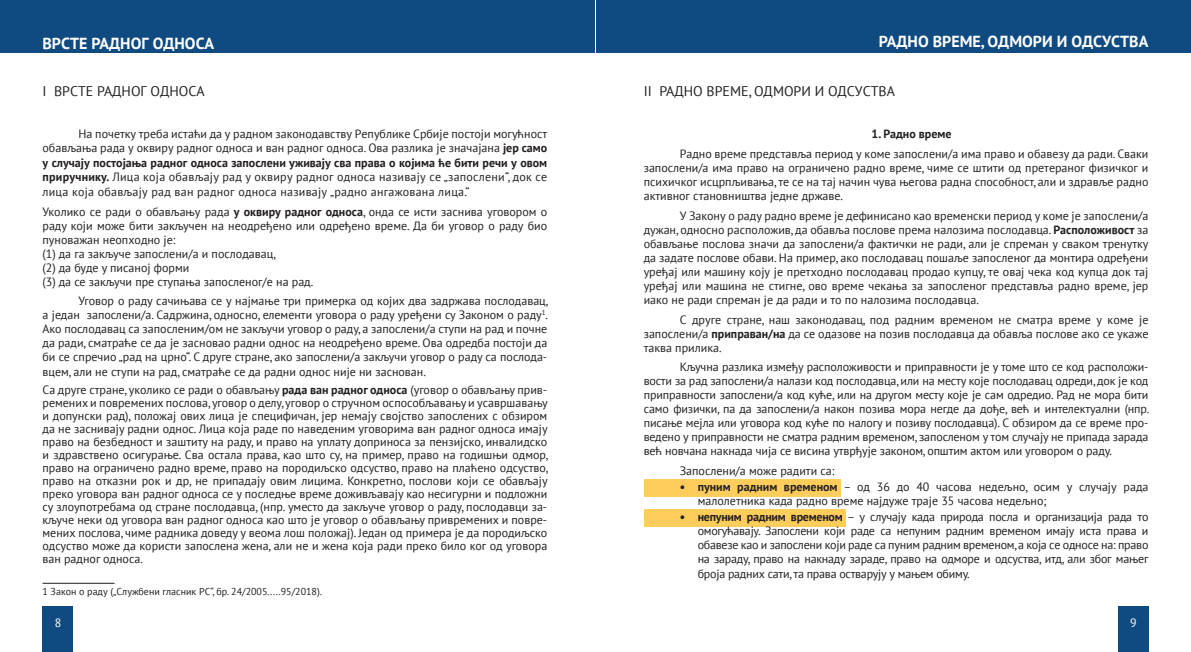
<style>
.page{position:relative;width:1191px;height:652px;background:#fff}
.page>*{position:absolute;margin:0;border:0;box-sizing:border-box;transform-origin:0 0}
.t1{font:700 16px "PT Sans";color:#fff}
.t2{font:14px "PT Sans";color:#231f20}
.t3{font:12px/14px "PT Sans";color:#231f20;text-align:justify}
.t4{font:700 12px "PT Sans";color:#231f20}
.t5{font:12px "PT Sans";color:#fff}
.t6{font:10px "PT Sans";color:#231f20}
.s1{font-weight:700}
</style>
<div class="page">
<div style="left:0;top:0;width:595px;height:53px;background:#0f4b81"></div>
<div style="left:596px;top:0;width:595px;height:53px;background:#0f4b81"></div>
<div style="left:43px;top:606px;width:30px;height:46px;background:#0f4b81"></div>
<div style="left:1118px;top:606px;width:30px;height:46px;background:#0f4b81"></div>
<div style="left:643px;top:479px;width:197px;height:17px;background:#fecd5c"></div>
<div style="left:643px;top:509px;width:202px;height:17px;background:#fecd5c"></div>
<hr style="left:43px;top:583px;width:72px;height:1px;background:#231f20">
<h1 class="t1" style="left:43px;top:33px;width:173px">ВРСТЕ РАДНОГ ОДНОСА</h1>
<p class="t2" style="left:43px;top:82px;width:164px">I ВРСТЕ РАДНОГ ОДНОСА</p>
<p class="t3" style="left:43px;top:126px;width:506px;line-height:14.4px;text-indent:36px">На почетку треба истаћи да у радном законодавству Републике Србије постоји могућност обављања рада у оквиру радног односа и ван радног односа. Ова разлика је значајана <span class="s1">јер само у случају постојања радног односа запослени уживају сва права о којима ће бити речи у овом приручнику.</span> Лица која обављају рад у оквиру радног односа називају се „запослени“, док се лица која обављају рад ван радног односа називају „радно ангажована лица.“</p>
<p class="t3" style="left:43px;top:204px;width:506px;text-align:left">Уколико се ради о обављању рада <span class="s1">у оквиру радног односа</span>, онда се исти заснива уговором о раду који може бити закључен на неодређено или одређено време. Да би уговор о раду био пуноважан неопходно је:<br>(1) да га закључе запослени/а и послодавац,<br>(2) да буде у писаној форми<br>(3) да се закључи пре ступања запосленог/е на рад.</p>
<p class="t3" style="left:43px;top:294px;width:507px;text-indent:36px">Уговор о раду сачињава се у најмање три примерка од којих два задржава послодавац, а један запослени/а. Садржина, односно, елементи уговора о раду уређени су Законом о раду<sup>1</sup>.<br>Ако послодавац са запосленим/ом не закључи уговор о раду, а запослени/а ступи на рад и почне да ради, сматраће се да је засновао радни однос на неодређено време. Ова одредба постоји да би се спречио „рад на црно“. С друге стране, ако запослени/а закључи уговор о раду са послода&shy;вцем, али не ступи на рад, сматраће се да радни однос није ни заснован.</p>
<p class="t3" style="left:43px;top:383px;width:507px;line-height:12.9px">Са друге стране, уколико се ради о обављању <span class="s1">рада ван радног односа</span> (уговор о обављању прив&shy;ремених и повремених послова, уговор о делу, уговор о стручном оспособљавању и усавршавању и допунски рад), положај ових лица је специфичан, јер немају својство запослених с обзиром да не заснивају радни однос. Лица која раде по наведеним уговорима ван радног односа имају право на безбедност и заштиту на раду, и право на уплату доприноса за пензијско, инвалидско и здравствено осигурање. Сва остала права, као што су, на пример, право на годишњи одмор, право на ограничено радно време, право на породиљско одсуство, право на плаћено одсуство, право на отказни рок и др, не припадају овим лицима. Конкретно, послови који се обављају преко уговора ван радног односа се у последње време доживљавају као несигурни и подложни су злоупотребама од стране послодавца, (нпр. уместо да закључе уговор о раду, послодавци за&shy;кључе неки од уговора ван радног односа као што је уговор о обављању привремених и повре&shy;мених послова, чиме радника доведу у веома лош положај). Један од примера је да породиљско одсуство може да користи запослена жена, али не и жена која ради преко било ког од уговора ван радног односа.</p>
<p class="t6" style="left:43px;top:585px;width:281px">1 Закон о раду („Службени гласник РС“, бр. 24/2005.....95/2018).</p>
<h1 class="t1" style="left:879px;top:31px;width:271px">РАДНО ВРЕМЕ, ОДМОРИ И ОДСУСТВА</h1>
<p class="t2" style="left:643px;top:82px;width:253px">II РАДНО ВРЕМЕ, ОДМОРИ И ОДСУСТВА</p>
<p class="t4" style="left:871px;top:126px;width:81px">1. Радно време</p>
<p class="t3" style="left:643px;top:147px;width:506px;text-indent:36px">Радно време представља период у коме запослени/а има право и обавезу да ради. Сваки запослени/а има право на ограничено радно време, чиме се штити од претераног физичког и психичког исцрпљивања, те се на тај начин чува његова радна способност, али и здравље радно активног становништва једне државе.</p>
<p class="t3" style="left:643px;top:209px;width:506px;text-indent:36px">У Закону о раду радно време је дефинисано као временски период у коме је запослени/а дужан, односно расположив, да обавља послове према налозима послодавца. <span class="s1">Расположивост</span> за обављање послова значи да запослени/а фактички не ради, али је спреман у сваком тренутку да задате послове обави. На пример, ако послодавац пошаље запосленог да монтира одређени уређај или машину коју је претходно послодавац продао купцу, те овај чека код купца док тај уређај или машина не стигне, ово време чекања за запосленог представља радно време, јер иако не ради спреман је да ради и то по налозима послодавца.</p>
<p class="t3" style="left:643px;top:312px;width:506px;text-indent:36px">С друге стране, наш законодавац, под радним временом не сматра време у коме је запослени/а <span class="s1">приправан/на</span> да се одазове на позив послодавца да обавља послове ако се укаже таква прилика.</p>
<p class="t3" style="left:643px;top:360px;width:507px;text-indent:36px">Кључна разлика између расположивости и приправности је у томе што се код расположи&shy;вости за рад запослени/а налази код послодавца, или на месту које послодавац одреди, док је код приправности запослени/а код куће, или на другом месту које је сам одредио. Рад не мора бити само физички, па да запослени/а након позива мора негде да дође, већ и интелектуални (нпр. писање мејла или уговора код куће по налогу и позиву послодавца). С обзиром да се време про&shy;ведено у приправности не сматра радним временом, запосленом у том случају не припада зарада већ новчана накнада чија се висина утврђује законом, општим актом или уговором о раду.</p>
<p class="t3" style="left:679px;top:464px;width:156px">Запослени/а може радити са:</p>
<p class="t3" style="left:697px;top:480px;width:452px;text-indent:-18px"><span class="s1">• пуним радним временом</span> – од 36 до 40 часова недељно, осим у случају рада малолетника када радно време најдуже траје 35 часова недељно;</p>
<p class="t3" style="left:697px;top:510px;width:452px;text-indent:-18px"><span class="s1">• непуним радним временом</span> – у случају када природа посла и организација рада то омогућавају. Запослени који раде са непуним радним временом имају иста права и обавезе као и запослени који раде са пуним радним временом, а која се односе на: право на зараду, право на накнаду зараде, право на одморе и одсуства, итд, али због мањег броја радних сати, та права остварују у мањем обиму.</p>
<p class="t5" style="left:55px;top:615px;width:8px">8</p>
<p class="t5" style="left:1130px;top:615px;width:8px">9</p>
</div>
